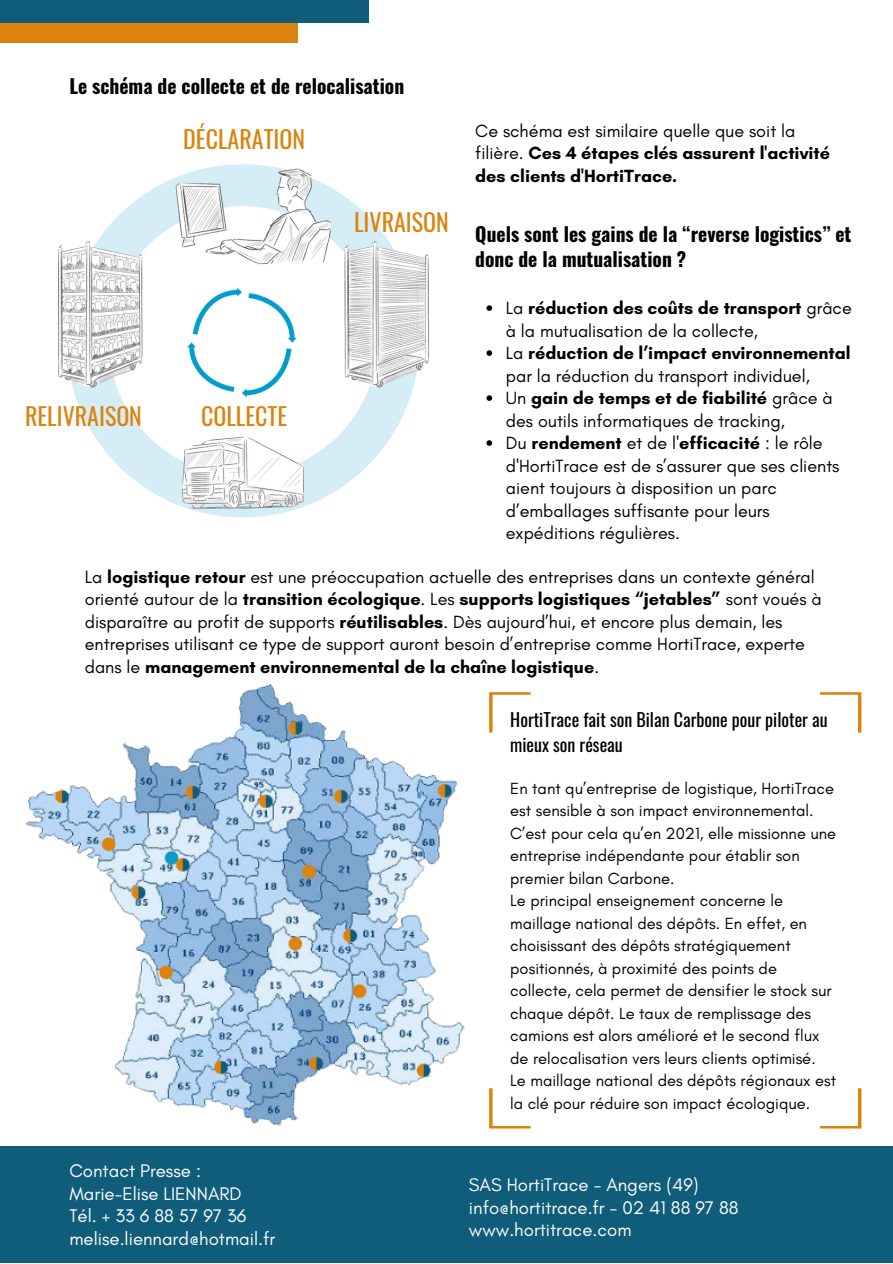
<style>
.page{position:relative;width:893px;height:1264px;background:#fff}
.page>*{position:absolute;margin:0;border:0;box-sizing:border-box;transform-origin:0 0}
.t1{font:24px "Oswald";color:#dc830e}
.t2{font:700 19.5px/24.8px "Oswald";color:#000001}
.t3{font:18.6px "Glacial Indifference";color:#fff}
.t4{font:18px/22.5px "Glacial Indifference";color:#000001}
.t5{font:700 18px/22.5px "Glacial Indifference";color:#000001}
.t6{font:18px/24.8px "Oswald";color:#000}
.t7{font:16.5px/22.5px "Glacial Indifference";color:#000}
.s1{font-weight:400}
.s2{font-weight:700}
</style>
<div class="page">
<div style="left:0;top:19px;width:297px;height:23px;background:#dc830e"></div>
<div style="left:0;top:0;width:369px;height:22px;background:#0f5d7a"></div>
<div style="left:0;top:1146px;width:892px;height:116px;background:#0f5d7a"></div>
<img style="left:25px;top:683px;width:440px;height:443px">
<svg style="left:489px;top:692px;width:41px;height:40px"></svg>
<svg style="left:820px;top:692px;width:41px;height:40px"></svg>
<svg style="left:489px;top:1088px;width:41px;height:40px"></svg>
<svg style="left:820px;top:1088px;width:41px;height:40px"></svg>
<svg style="left:486px;top:305px;width:6px;height:6px"></svg>
<svg style="left:486px;top:350px;width:6px;height:6px"></svg>
<svg style="left:486px;top:395px;width:6px;height:6px"></svg>
<svg style="left:486px;top:440px;width:6px;height:6px"></svg>
<img style="left:58px;top:164px;width:371px;height:354px">
<p class="t2" style="left:69px;top:73px;width:336px">Le schéma de collecte et de relocalisation</p>
<p class="t1" style="left:183px;top:120px;width:123px">DÉCLARATION</p>
<p class="t1" style="left:354px;top:204px;width:96px">LIVRAISON</p>
<p class="t1" style="left:25px;top:397px;width:118px">RELIVRAISON</p>
<p class="t1" style="left:201px;top:397px;width:88px">COLLECTE</p>
<p class="t5" style="left:475px;top:119px;width:356px"><span class="s1">Ce schéma est similaire quelle que soit la filière.</span> Ces 4 étapes clés assurent l'activité des clients d'HortiTrace.</p>
<p class="t2" style="left:475px;top:221px;width:378px">Quels sont les gains de la “reverse logistics” et donc de la mutualisation ?</p>
<p class="t4" style="left:506px;top:297px;width:347px">La <span class="s2">réduction des coûts de transport</span> grâce à la mutualisation de la collecte,</p>
<p class="t4" style="left:506px;top:342px;width:346px">La <span class="s2">réduction de l’impact environnemental </span>par la réduction du transport individuel,</p>
<p class="t4" style="left:506px;top:387px;width:328px">Un <span class="s2">gain de temps et de fiabilité</span> grâce à des outils informatiques de tracking,</p>
<p class="t4" style="left:506px;top:431px;width:335px">Du <span class="s2">rendement</span> et de l'<span class="s2">efficacité</span> : le rôle d'HortiTrace est de s’assurer que ses clients aient toujours à disposition un parc d’emballages suffisante pour leurs expéditions régulières.</p>
<p class="t4" style="left:85px;top:565px;width:738px">La <span class="s2">logistique retour</span> est une préoccupation actuelle des entreprises dans un contexte général orienté autour de la <span class="s2">transition écologique</span>. Les <span class="s2">supports logistiques “jetables”</span> sont voués à disparaître au profit de supports <span class="s2">réutilisables</span>. Dès aujourd’hui, et encore plus demain, les entreprises utilisant ce type de support auront besoin d’entreprise comme HortiTrace, experte dans le <span class="s2">management environnemental de la chaîne logistique</span>.</p>
<p class="t3" style="left:69px;top:1159px;width:133px">Contact Presse :</p>
<p class="t3" style="left:69px;top:1182px;width:174px">Marie-Elise LIENNARD</p>
<p class="t3" style="left:69px;top:1204px;width:178px">Tél. + 33 6 88 57 97 36</p>
<p class="t3" style="left:69px;top:1227px;width:207px">melise.liennard@hotmail.fr</p>
<p class="t6" style="left:510px;top:707px;width:319px">HortiTrace fait son Bilan Carbone pour piloter au mieux son réseau</p>
<p class="t7" style="left:510px;top:776px;width:327px">En tant qu’entreprise de logistique, HortiTrace est sensible à son impact environnemental.<br>C’est pour cela qu’en 2021, elle missionne une entreprise indépendante pour établir son premier bilan Carbone.</p>
<p class="t7" style="left:510px;top:889px;width:323px">Le principal enseignement concerne le maillage national des dépôts. En effet, en choisissant des dépôts stratégiquement positionnés, à proximité des points de collecte, cela permet de densifier le stock sur chaque dépôt. Le taux de remplissage des camions est alors amélioré et le second flux de relocalisation vers leurs clients optimisé.</p>
<p class="t7" style="left:510px;top:1069px;width:327px">Le maillage national des dépôts régionaux est la clé pour réduire son impact écologique.</p>
<p class="t3" style="left:469px;top:1173px;width:231px">SAS HortiTrace - Angers (49)</p>
<p class="t3" style="left:469px;top:1195px;width:271px">info@hortitrace.fr - 02 41 88 97 88</p>
<p class="t3" style="left:469px;top:1218px;width:164px">www.hortitrace.com</p>
</div>
